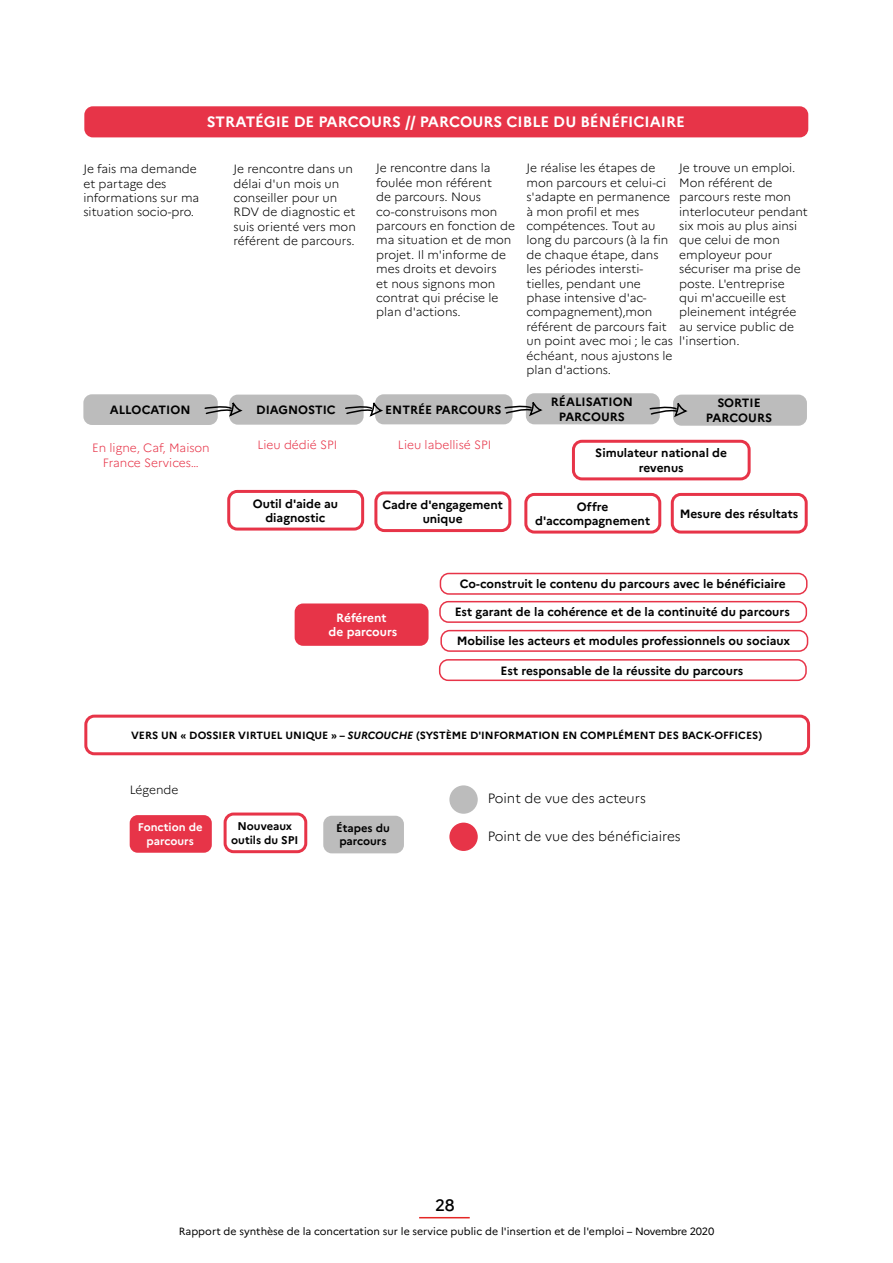
<style>
.page{position:relative;width:893px;height:1263px;background:#fff}
.page>*{position:absolute;margin:0;border:0;box-sizing:border-box;transform-origin:0 0}
.t1{font:500 16.5px "Marianne";color:#000}
.t2{font:700 15px "Marianne";color:#fff}
.t3{font:300 13.5px "Marianne";color:#000}
.t4{font:300 12px/14.4px "Marianne";color:#000}
.t5{font:700 12px/14.4px "Marianne";color:#000;text-align:center}
.t6{font:300 12px/15px "Marianne";color:#e73448;text-align:center}
.t7{font:700 12px/14.4px "Marianne";color:#fff;text-align:center}
.t8{font:700 11.25px/13.5px "Marianne";color:#000;text-align:center}
.t9{font:700 11.25px/13.5px "Marianne";color:#fff;text-align:center}
.t10{font:10.5px "Marianne";color:#000}
.t11{font:700 10.5px "Marianne";color:#000}
.s1{font-style:italic}
</style>
<div class="page">
<hr style="left:419px;top:1217px;width:51px;height:1px;background:#e52725">
<div style="left:84px;top:106px;width:724px;height:31px;background:#e73448;border-radius:9px"></div>
<div style="left:83px;top:394px;width:135px;height:31px;background:#bcbcbc;border-radius:9px"></div>
<div style="left:229px;top:395px;width:135px;height:30px;background:#bcbcbc;border-radius:9px"></div>
<div style="left:375px;top:394px;width:137px;height:30px;background:#bcbcbc;border-radius:9px"></div>
<div style="left:526px;top:393px;width:134px;height:31px;background:#bcbcbc;border-radius:9px"></div>
<div style="left:449px;top:785px;width:29px;height:29px;background:#bcbcbc;border-radius:50%"></div>
<div style="left:449px;top:823px;width:29px;height:28px;background:#e73448;border-radius:50%"></div>
<div style="left:673px;top:395px;width:134px;height:31px;background:#bcbcbc;border-radius:9px"></div>
<div style="left:671px;top:493px;width:137px;height:41px;border:3px solid #e73448;border-radius:9px"></div>
<div style="left:524px;top:493px;width:137px;height:41px;border:3px solid #e73448;border-radius:9px"></div>
<div style="left:227px;top:490px;width:137px;height:41px;border:3px solid #e73448;border-radius:9px"></div>
<div style="left:295px;top:603px;width:134px;height:43px;background:#e73448;border-radius:9px"></div>
<div style="left:374px;top:491px;width:137px;height:41px;border:3px solid #e73448;border-radius:9px"></div>
<div style="left:572px;top:440px;width:179px;height:40px;border:3px solid #e73448;border-radius:9px"></div>
<div style="left:440px;top:573px;width:367px;height:22px;border:2px solid #e73448;border-radius:9px"></div>
<div style="left:439px;top:601px;width:368px;height:22px;border:2px solid #e73448;border-radius:9px"></div>
<div style="left:440px;top:630px;width:368px;height:22px;border:2px solid #e73448;border-radius:9px"></div>
<div style="left:439px;top:659px;width:368px;height:22px;border:2px solid #e73448;border-radius:9px"></div>
<div style="left:84px;top:715px;width:726px;height:40px;border:3px solid #e73448;border-radius:9px"></div>
<div style="left:130px;top:815px;width:82px;height:38px;background:#e73448;border-radius:8px"></div>
<div style="left:224px;top:812px;width:83px;height:41px;border:3px solid #e73448;border-radius:9px"></div>
<div style="left:323px;top:816px;width:81px;height:37px;background:#bcbcbc;border-radius:9px"></div>
<svg style="left:204px;top:401px;width:39px;height:17px"></svg>
<svg style="left:345px;top:401px;width:38px;height:17px"></svg>
<svg style="left:504px;top:401px;width:39px;height:16px"></svg>
<svg style="left:649px;top:402px;width:39px;height:16px"></svg>
<p class="t2" style="left:207px;top:113px;width:480px">STRATÉGIE DE PARCOURS // PARCOURS CIBLE DU BÉNÉFICIAIRE</p>
<p class="t4" style="left:83px;top:162px;width:117px">Je fais ma demande et partage des informations sur ma situation socio-pro.</p>
<p class="t4" style="left:234px;top:162px;width:124px">Je rencontre dans un délai d'un mois un conseiller pour un<br>RDV de diagnostic et suis orienté vers mon référent de parcours.</p>
<p class="t4" style="left:376px;top:161px;width:140px">Je rencontre dans la foulée mon référent<br>de parcours. Nous co-construisons mon parcours en fonction de ma situation et de mon projet. Il m'informe de mes droits et devoirs<br>et nous signons mon contrat qui précise le plan d'actions.</p>
<p class="t4" style="left:527px;top:161px;width:148px">Je réalise les étapes de mon parcours et celui-ci s'adapte en permanence à mon profil et mes compétences. Tout au long du parcours (à la fin de chaque étape, dans les périodes intersti&shy;tielles, pendant une phase intensive d'ac&shy;compagnement),mon référent de parcours fait un point avec moi ; le cas échéant, nous ajustons le plan d'actions.</p>
<p class="t4" style="left:679px;top:161px;width:130px">Je trouve un emploi.<br>Mon référent de parcours reste mon interlocuteur pendant six mois au plus ainsi que celui de mon employeur pour sécuriser ma prise de poste. L'entreprise<br>qui m'accueille est pleinement intégrée au service public de l'insertion.</p>
<p class="t5" style="left:110px;top:403px;width:82px">ALLOCATION</p>
<p class="t5" style="left:256px;top:403px;width:81px">DIAGNOSTIC</p>
<p class="t5" style="left:385px;top:402px;width:118px">ENTRÉE PARCOURS</p>
<p class="t5" style="left:551px;top:395px;width:83px">RÉALISATION<br>PARCOURS</p>
<p class="t5" style="left:706px;top:396px;width:68px">SORTIE<br>PARCOURS</p>
<p class="t6" style="left:92px;top:440px;width:119px">En ligne, Caf, Maison<br>France Services…</p>
<p class="t6" style="left:257px;top:437px;width:82px">Lieu dédié SPI</p>
<p class="t6" style="left:398px;top:437px;width:95px">Lieu labellisé SPI</p>
<p class="t5" style="left:253px;top:496px;width:87px">Outil d'aide au diagnostic</p>
<p class="t5" style="left:382px;top:497px;width:122px">Cadre d'engagement unique</p>
<p class="t5" style="left:595px;top:446px;width:133px">Simulateur national de revenus</p>
<p class="t5" style="left:535px;top:499px;width:117px">Offre d'accompagnement</p>
<p class="t5" style="left:680px;top:506px;width:120px">Mesure des résultats</p>
<p class="t7" style="left:329px;top:610px;width:70px">Référent<br>de parcours</p>
<p class="t5" style="left:460px;top:577px;width:328px">Co-construit le contenu du parcours avec le bénéficiaire</p>
<p class="t5" style="left:455px;top:605px;width:337px">Est garant de la cohérence et de la continuité du parcours</p>
<p class="t5" style="left:457px;top:634px;width:335px">Mobilise les acteurs et modules professionnels ou sociaux</p>
<p class="t5" style="left:500px;top:663px;width:244px">Est responsable de la réussite du parcours</p>
<p class="t11" style="left:131px;top:729px;width:633px">VERS UN « DOSSIER VIRTUEL UNIQUE » – <span class="s1">SURCOUCHE</span> (SYSTÈME D'INFORMATION EN COMPLÉMENT DES BACK-OFFICES)</p>
<p class="t4" style="left:130px;top:783px;width:50px">Légende</p>
<p class="t9" style="left:138px;top:821px;width:66px">Fonction de parcours</p>
<p class="t8" style="left:231px;top:819px;width:69px">Nouveaux outils du SPI</p>
<p class="t8" style="left:336px;top:821px;width:55px;text-align:left">Étapes du parcours</p>
<p class="t3" style="left:488px;top:790px;width:160px">Point de vue des acteurs</p>
<p class="t3" style="left:488px;top:828px;width:195px">Point de vue des bénéficiaires</p>
<h1 class="t1" style="left:435px;top:1195px;width:21px">28</h1>
<p class="t10" style="left:179px;top:1224px;width:537px">Rapport de synthèse de la concertation sur le service public de l'insertion et de l'emploi – Novembre 2020</p>
</div>
